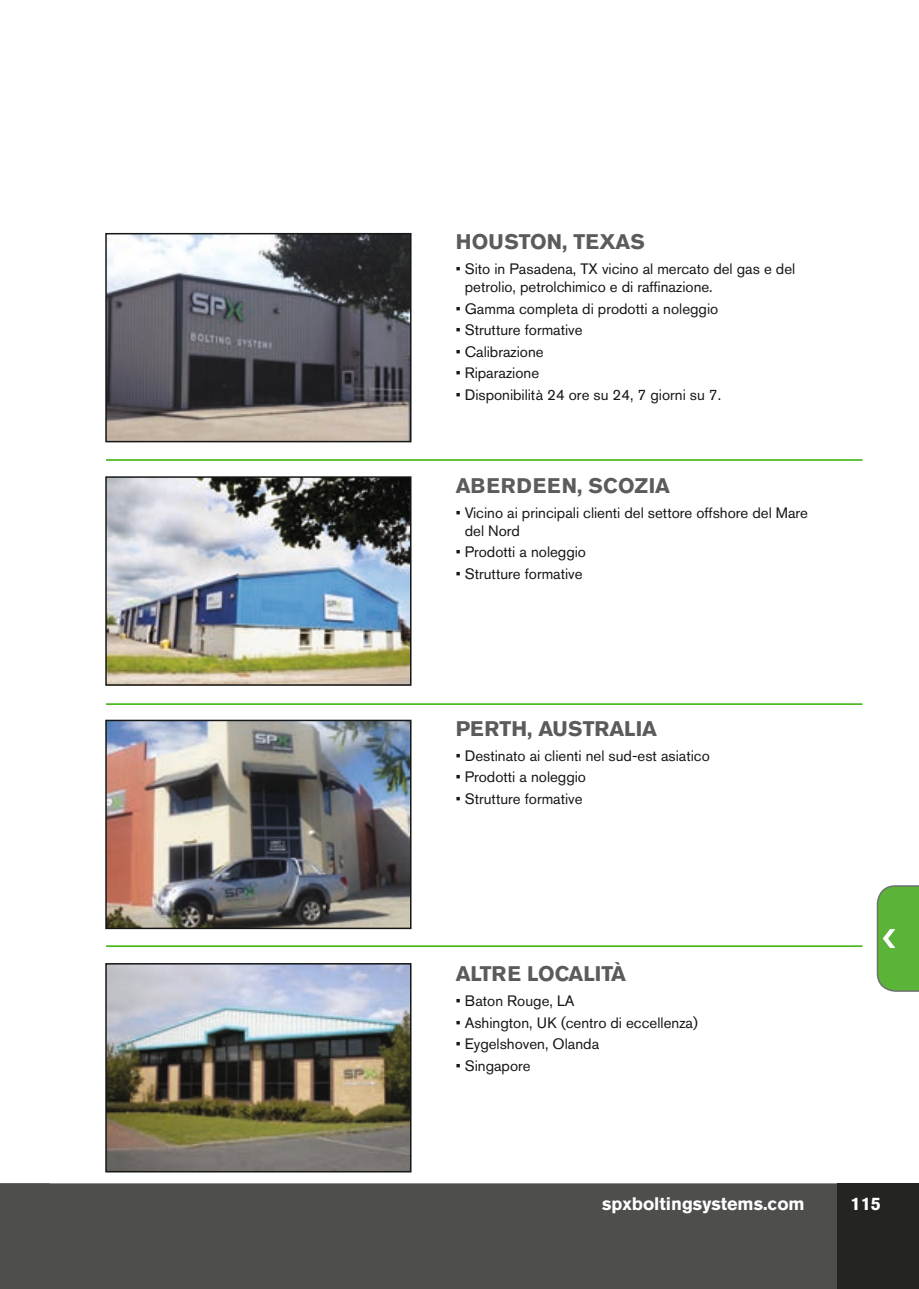
<style>
.page{position:relative;width:919px;height:1289px;background:#fff}
.page>*{position:absolute;margin:0;border:0;box-sizing:border-box;transform-origin:0 0}
.t1{font:700 21px "Akzidenz Grotesk BE";color:#5b5b5b}
.t2{font:700 21px "Akzidenz Grotesk BE";letter-spacing:.04em;color:#5b5b5b}
.t3{font:700 21px "Akzidenz Grotesk BE";letter-spacing:.02em;color:#5b5b5b}
.t4{font:700 18px "Akzidenz Grotesk BE";color:#fff}
.t5{font:15px/18px "Akzidenz Grotesk BE";color:#151616}
</style>
<div class="page">
<div style="left:0;top:1183px;width:918px;height:105px;background:#4e4e4d"></div>
<div style="left:837px;top:1183px;width:81px;height:105px;background:#242423"></div>
<svg style="left:876px;top:885px;width:42px;height:107px;background:#66b549"></svg>
<img style="left:108px;top:722px;width:300px;height:204px">
<div style="left:105px;top:719px;width:306px;height:210px;border:2px solid #151616"></div>
<img style="left:108px;top:966px;width:300px;height:203px">
<div style="left:105px;top:963px;width:306px;height:209px;border:2px solid #151616"></div>
<img style="left:108px;top:479px;width:300px;height:203px">
<div style="left:105px;top:476px;width:306px;height:209px;border:2px solid #151616"></div>
<img style="left:108px;top:236px;width:300px;height:203px">
<div style="left:105px;top:233px;width:306px;height:209px;border:2px solid #151616"></div>
<hr style="left:106px;top:459px;width:756px;height:2px;background:#30af00">
<hr style="left:106px;top:703px;width:756px;height:2px;background:#30af00">
<hr style="left:106px;top:945px;width:756px;height:1px;background:#30af00">
<h1 class="t3" style="left:455px;top:230px;width:187px">HOUSTON, TEXAS</h1>
<p class="t5" style="left:464px;top:260px;width:332px;text-indent:-9px">• Sito in Pasadena, TX vicino al mercato del gas e del petrolio, petrolchimico e di raffinazione.</p>
<p class="t5" style="left:455px;top:299px;width:264px">• Gamma completa di prodotti a noleggio</p>
<p class="t5" style="left:455px;top:321px;width:128px">• Strutture formative</p>
<p class="t5" style="left:455px;top:342px;width:89px">• Calibrazione</p>
<p class="t5" style="left:455px;top:364px;width:85px">• Riparazione</p>
<p class="t5" style="left:455px;top:385px;width:267px">• Disponibilità 24 ore su 24, 7 giorni su 7.</p>
<h1 class="t2" style="left:455px;top:473px;width:216px">ABERDEEN, SCOZIA</h1>
<p class="t5" style="left:464px;top:503px;width:345px;text-indent:-9px">• Vicino ai principali clienti del settore offshore del Mare del Nord</p>
<p class="t5" style="left:455px;top:543px;width:132px">• Prodotti a noleggio</p>
<p class="t5" style="left:455px;top:564px;width:128px">• Strutture formative</p>
<h1 class="t1" style="left:455px;top:716px;width:203px">PERTH, AUSTRALIA</h1>
<p class="t5" style="left:455px;top:746px;width:255px">• Destinato ai clienti nel sud-est asiatico</p>
<p class="t5" style="left:455px;top:768px;width:132px">• Prodotti a noleggio</p>
<p class="t5" style="left:455px;top:789px;width:128px">• Strutture formative</p>
<h1 class="t1" style="left:455px;top:961px;width:172px">ALTRE LOCALITÀ</h1>
<p class="t5" style="left:455px;top:991px;width:120px">• Baton Rouge, LA</p>
<p class="t5" style="left:455px;top:1013px;width:243px">• Ashington, UK (centro di eccellenza)</p>
<p class="t5" style="left:455px;top:1034px;width:145px">• Eygelshoven, Olanda</p>
<p class="t5" style="left:455px;top:1056px;width:76px">• Singapore</p>
<p class="t4" style="left:602px;top:1193px;width:204px">SPXBOLTINGSYSTEMS.COM</p>
<p class="t4" style="left:850px;top:1192px;width:32px">115</p>
</div>
